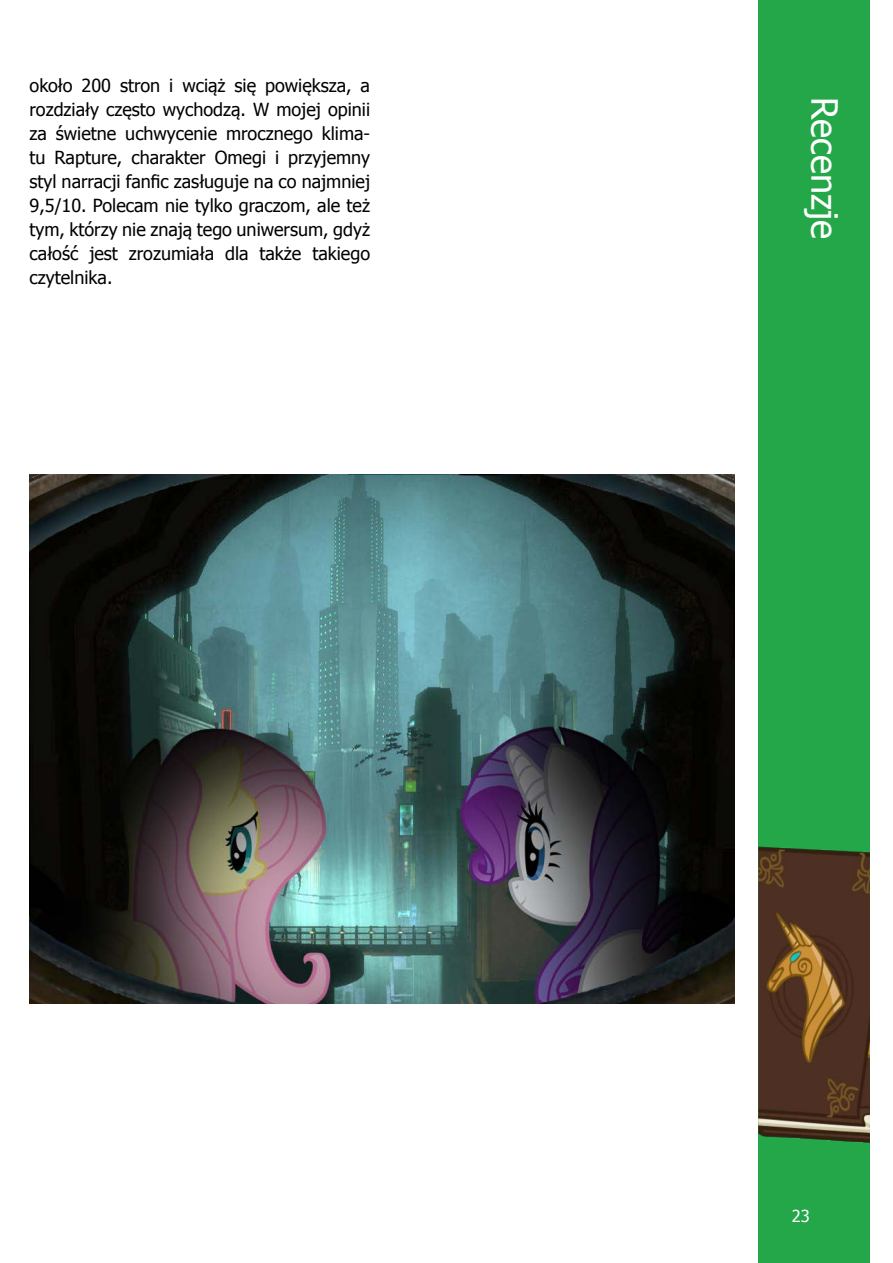
<style>
.page{position:relative;width:893px;height:1263px;background:#fff}
.page>*{position:absolute;margin:0;border:0;box-sizing:border-box;transform-origin:0 0}
.t1{font:36px "Tahoma";color:#fff}
.t2{font:18px/24px "Tahoma";color:#000;text-align:justify}
.t3{font:16.5px "Tahoma";color:#fff}
</style>
<div class="page">
<div style="left:759px;top:0;width:111px;height:1263px;background:#24a749"></div>
<img style="left:759px;top:846px;width:111px;height:297px">
<img style="left:30px;top:474px;width:705px;height:529px">
<p class="t2" style="left:30px;top:73px;width:342px">około 200 stron i wciąż się powiększa, a</p>
<p class="t2" style="left:30px;top:97px;width:342px">rozdziały często wychodzą. W mojej opinii za świetne uchwycenie mrocznego klima&shy;tu Rapture, charakter Omegi i przyjemny styl narracji fanfic zasługuje na co najmniej 9,5/10. Polecam nie tylko graczom, ale też tym, którzy nie znają tego uniwersum, gdyż całość jest zrozumiała dla także takiego czytelnika.</p>
<h1 class="t1" style="left:849px;top:97px;width:143px;rotate:90deg">Recenzje</h1>
<p class="t3" style="left:792px;top:1204px;width:20px">23</p>
</div>
